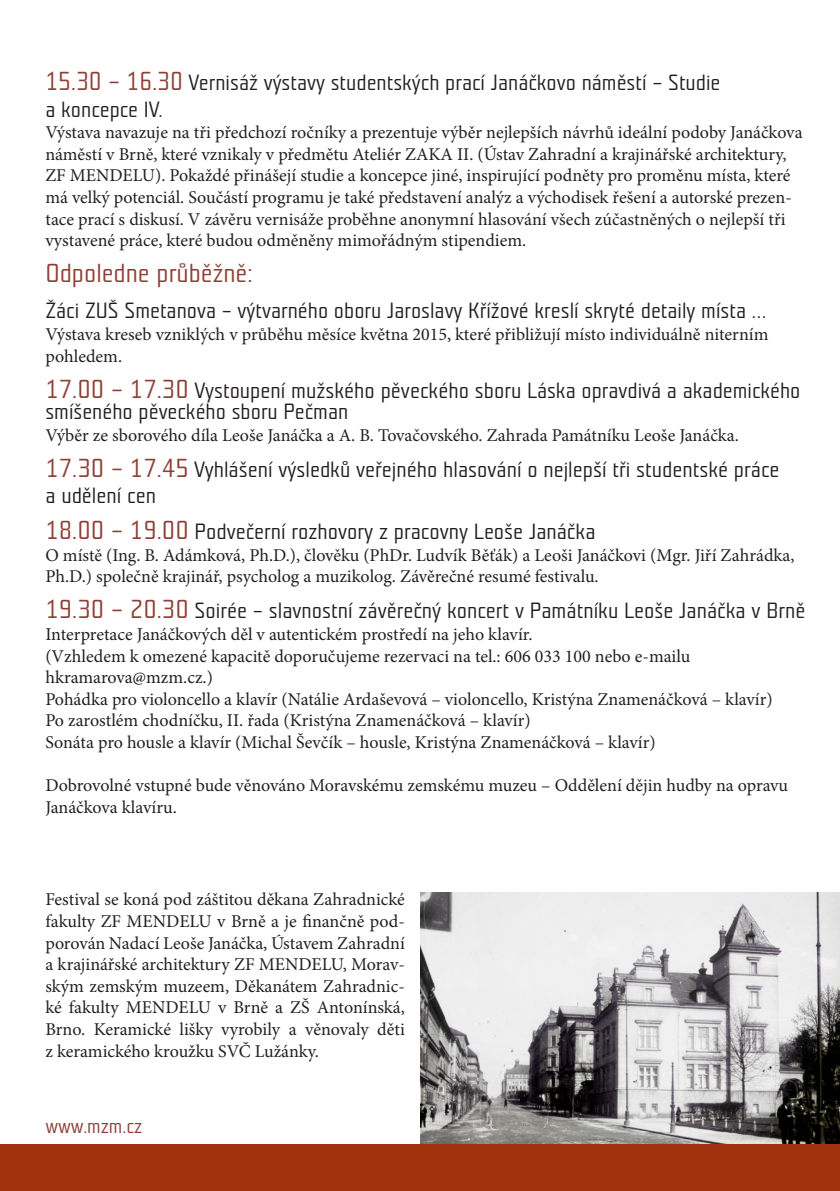
<style>
.page{position:relative;width:840px;height:1191px;background:#fff}
.page>*{position:absolute;margin:0;border:0;box-sizing:border-box;transform-origin:0 0}
.t1{font:26px "Teuton Mager";color:#8f3f36}
.t2{font:22px/26.4px "Teuton Mager";color:#231f20}
.t3{font:20px "Teuton Mager";color:#8f3f36}
.t4{font:18px/21.6px "Minion Pro";color:#231f20}
.s1{font-size:26px;color:#8f3f36}
</style>
<div class="page">
<img style="left:420px;top:892px;width:419px;height:252px">
<div style="left:0;top:1144px;width:839px;height:47px;background:#9f310c"></div>
<p class="t2" style="left:45px;top:70px;width:676px"><span class="s1">15.30 – 16.30</span> Vernisáž výstavy studentských prací Janáčkovo náměstí – Studie a koncepce IV.</p>
<p class="t4" style="left:45px;top:122px;width:758px">Výstava navazuje na tři předchozí ročníky a prezentuje výběr nejlepších návrhů ideální podoby Janáčkova náměstí v Brně, které vznikaly v předmětu Ateliér ZAKA II. (Ústav Zahradní a krajinářské architektury, ZF MENDELU). Pokaždé přinášejí studie a koncepce jiné, inspirující podněty pro proměnu místa, které má velký potenciál. Součástí programu je také představení analýz a východisek řešení a autorské prezen&shy;tace prací s diskusí. V závěru vernisáže proběhne anonymní hlasování všech zúčastněných o nejlepší tři vystavené práce, které budou odměněny mimořádným stipendiem.</p>
<p class="t1" style="left:45px;top:260px;width:209px">Odpoledne průběžně:</p>
<p class="t2" style="left:45px;top:298px;width:722px">Žáci ZUŠ Smetanova – výtvarného oboru Jaroslavy Křížové kreslí skryté detaily místa …</p>
<p class="t4" style="left:45px;top:323px;width:724px">Výstava kreseb vzniklých v průběhu měsíce května 2015, které přibližují místo individuálně niterním pohledem.</p>
<p class="t2" style="left:45px;top:380px;width:756px;line-height:21.6px"><span class="s1">17.00 – 17.30</span> Vystoupení mužského pěveckého sboru Láska opravdivá a akademického smíšeného pěveckého sboru Pečman</p>
<p class="t4" style="left:45px;top:424px;width:694px">Výběr ze sborového díla Leoše Janáčka a A. B. Tovačovského. Zahrada Památníku Leoše Janáčka.</p>
<p class="t2" style="left:45px;top:457px;width:735px"><span class="s1">17.30 – 17.45</span> Vyhlášení výsledků veřejného hlasování o nejlepší tři studentské práce a udělení cen</p>
<p class="t2" style="left:45px;top:519px;width:551px"><span class="s1">18.00 – 19.00</span> Podvečerní rozhovory z pracovny Leoše Janáčka</p>
<p class="t4" style="left:45px;top:544px;width:750px">O místě (Ing. B. Adámková, Ph.D.), člověku (PhDr. Ludvík Běťák) a Leoši Janáčkovi (Mgr. Jiří Zahrádka,<br>Ph.D.) společně krajinář, psycholog a muzikolog. Závěrečné resumé festivalu.</p>
<p class="t2" style="left:45px;top:598px;width:761px"><span class="s1">19.30 – 20.30</span> Soirée – slavnostní závěrečný koncert v Památníku Leoše Janáčka v Brně</p>
<p class="t4" style="left:45px;top:623px;width:488px">Interpretace Janáčkových děl v autentickém prostředí na jeho klavír.</p>
<p class="t4" style="left:45px;top:645px;width:646px">(Vzhledem k omezené kapacitě doporučujeme rezervaci na tel.: 606 033 100 nebo e-mailu hkramarova@mzm.cz.)</p>
<p class="t4" style="left:45px;top:688px;width:728px">Pohádka pro violoncello a klavír (Natálie Ardaševová – violoncello, Kristýna Znamenáčková – klavír)</p>
<p class="t4" style="left:45px;top:710px;width:486px">Po zarostlém chodníčku, II. řada (Kristýna Znamenáčková – klavír)</p>
<p class="t4" style="left:45px;top:731px;width:611px">Sonáta pro housle a klavír (Michal Ševčík – housle, Kristýna Znamenáčková – klavír)</p>
<p class="t4" style="left:45px;top:775px;width:743px">Dobrovolné vstupné bude věnováno Moravskému zemskému muzeu – Oddělení dějin hudby na opravu<br>Janáčkova klavíru.</p>
<p class="t4" style="left:45px;top:889px;width:361px;text-align:justify">Festival se koná pod záštitou děkana Zahradnické fakulty ZF MENDELU v Brně a je finančně pod&shy;porován Nadací Leoše Janáčka, Ústavem Zahradní a krajinářské architektury ZF MENDELU, Morav&shy;ským zemským muzeem, Děkanátem Zahradnic&shy;ké fakulty MENDELU v Brně a ZŠ Antonínská, Brno. Keramické lišky vyrobily a věnovaly děti z keramického kroužku SVČ Lužánky.</p>
<p class="t3" style="left:45px;top:1116px;width:98px">www.mzm.cz</p>
</div>
